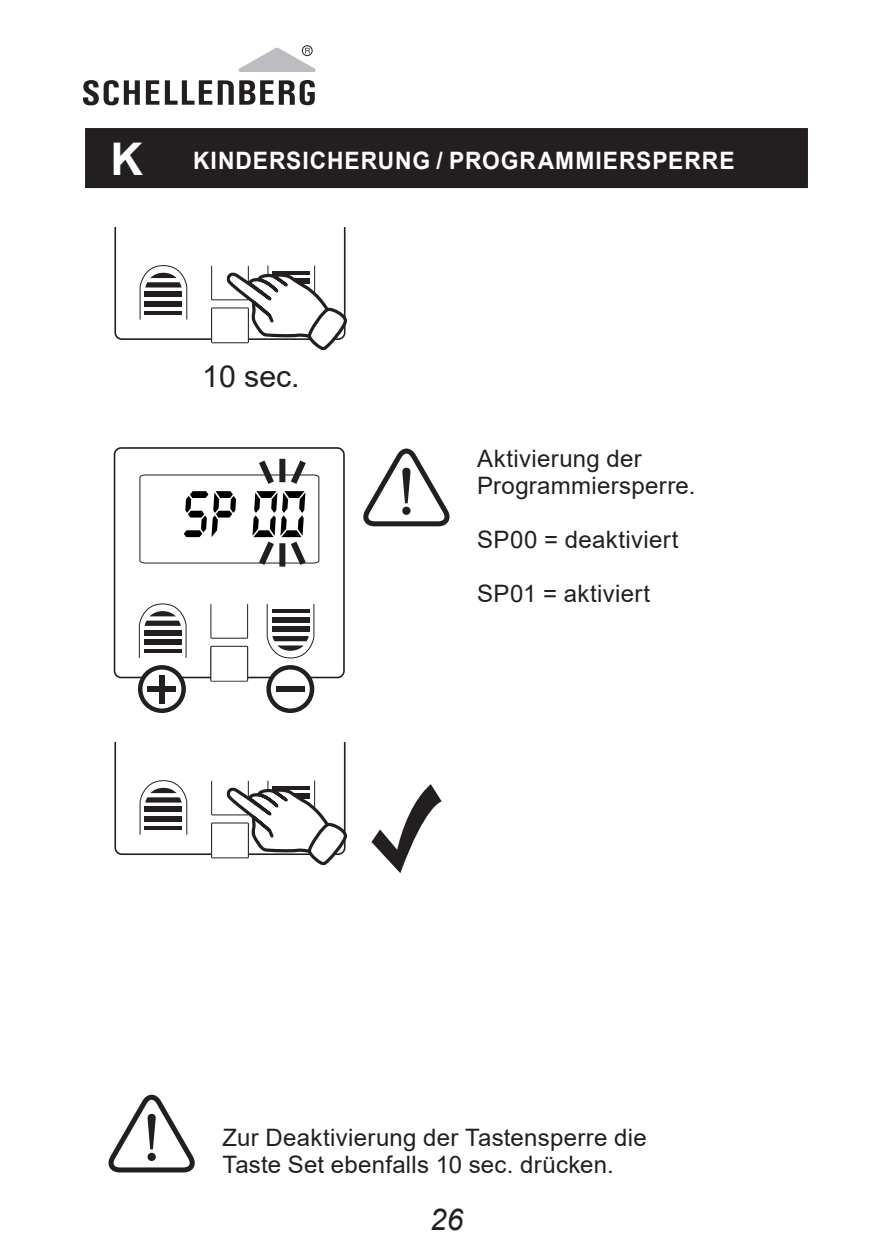
<style>
.page{position:relative;width:893px;height:1259px;background:#fff}
.page>*{position:absolute;margin:0;border:0;box-sizing:border-box;transform-origin:0 0}
.t1{font:30.3px "Arial";color:#231f20}
.t2{font:italic 30px "Arial";color:#231f20}
.Fließtext{font:24px/27px "Arial";letter-spacing:.01em;color:#231f20}
.t3{font:700 24px "Arial";letter-spacing:.045em;color:#fff;scale:.95 1}
.s1{font-size:45px}
</style>
<div class="page">
<div style="left:302px;top:45px;width:11px;height:11px;border:1px solid #231f20;border-radius:50%"></div>
<svg style="left:146px;top:80px;width:13px;height:25px"></svg>
<svg style="left:165px;top:80px;width:47px;height:25px"></svg>
<svg style="left:83px;top:80px;width:57px;height:25px"></svg>
<svg style="left:218px;top:80px;width:97px;height:25px"></svg>
<svg style="left:239px;top:48px;width:77px;height:24px"></svg>
<div style="left:85px;top:128px;width:723px;height:60px;background:#231f20"></div>
<svg style="left:113px;top:450px;width:229px;height:239px"></svg>
<div style="left:115px;top:448px;width:229px;height:229px;background:#fff;border-radius:7px"></div>
<div style="left:114px;top:447px;width:231px;height:231px;border:2px solid #231f20;border-radius:7px"></div>
<svg style="left:210px;top:604px;width:38px;height:35px"></svg>
<svg style="left:210px;top:646px;width:38px;height:35px"></svg>
<svg style="left:139px;top:603px;width:48px;height:55px"></svg>
<div style="left:144px;top:630px;width:37px;height:5px;background:#231f20"></div>
<svg style="left:267px;top:604px;width:47px;height:54px"></svg>
<div style="left:272px;top:626px;width:37px;height:6px;background:#231f20"></div>
<svg style="left:140px;top:458px;width:179px;height:109px"></svg>
<svg style="left:140px;top:667px;width:44px;height:44px"></svg>
<div style="left:138px;top:665px;width:48px;height:48px;border:4px solid #231f20;border-radius:50%"></div>
<div style="left:148px;top:686px;width:28px;height:5px;background:#231f20"></div>
<div style="left:159px;top:675px;width:6px;height:28px;background:#231f20"></div>
<svg style="left:269px;top:667px;width:43px;height:44px"></svg>
<div style="left:266px;top:665px;width:48px;height:48px;border:4px solid #231f20;border-radius:50%"></div>
<div style="left:276px;top:686px;width:29px;height:5px;background:#231f20"></div>
<svg style="left:364px;top:448px;width:86px;height:78px"></svg>
<svg style="left:109px;top:1094px;width:86px;height:78px"></svg>
<svg style="left:114px;top:742px;width:328px;height:131px"></svg>
<svg style="left:114px;top:227px;width:233px;height:124px"></svg>
<p class="t3" style="left:111px;top:144px;width:658px"><span class="s1">K</span> KINDERSICHERUNG / PROGRAMMIERSPERRE</p>
<p class="t1" style="left:202px;top:355px;width:99px">10 sec.</p>
<p class="Fließtext" style="left:477px;top:445px;width:220px">Aktivierung der<br>Programmiersperre.</p>
<p class="Fließtext" style="left:477px;top:526px;width:203px">SP00 = deaktiviert</p>
<p class="Fließtext" style="left:477px;top:580px;width:175px">SP01 = aktiviert</p>
<p class="Fließtext" style="left:222px;top:1124px;width:426px">Zur Deaktivierung der Tastensperre die<br>Taste Set ebenfalls 10 sec. drücken.</p>
<p class="t2" style="left:430px;top:1199px;width:35px">26</p>
</div>
